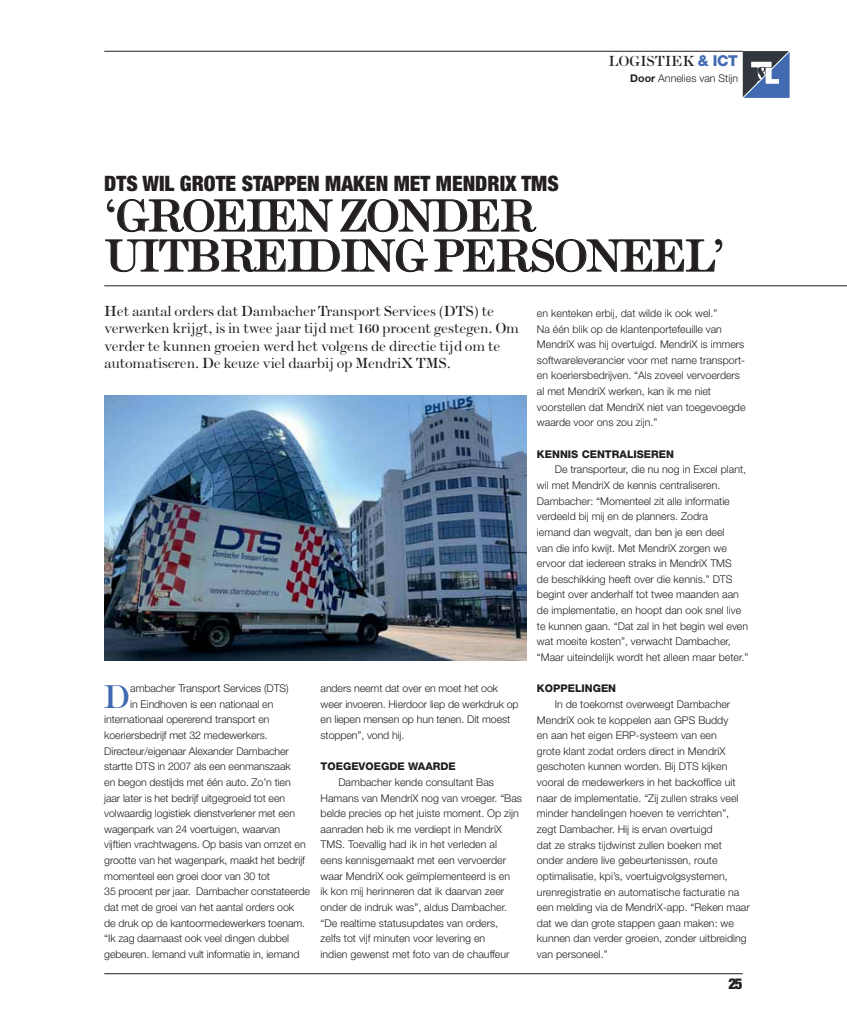
<style>
.page{position:relative;width:847px;height:1024px;background:#fff}
.page>*{position:absolute;margin:0;border:0;box-sizing:border-box;transform-origin:0 0}
.t1{font:46.25px/40px "Scotch Roman MT Std";letter-spacing:-.05em;color:#231f20}
.t2{font:33.75px "Scotch Roman MT Std";color:#426ab3}
.t3{font:900 condensed 21.25px "Helvetica Neue LT Std";color:#231f20}
.t4{font:15px/17.5px "Scotch Roman MT Std";letter-spacing:-.02em;color:#231f20}
.t5{font:900 condensed 15px "Helvetica Neue LT Std";color:#231f20}
.t6{font:300 10.62px/15.6px "Helvetica Neue LT Std";color:#231f20}
.t7{font:800 10.62px "Helvetica Neue LT Std";color:#231f20}
.s1{font-family:"Helvetica Neue LT Std";font-weight:800;color:#426ab3}
.s2{font-weight:700}
</style>
<div class="page">
<hr style="left:104px;top:973px;width:638px;height:1px;background:#231f20">
<hr style="left:104px;top:285px;width:742px;height:1px;background:#231f20">
<hr style="left:104px;top:51px;width:638px;height:1px;background:#231f20">
<svg style="left:107px;top:199px;width:226px;height:33px"></svg>
<svg style="left:340px;top:199px;width:27px;height:33px"></svg>
<svg style="left:373px;top:200px;width:19px;height:31px"></svg>
<div style="left:368px;top:199px;width:29px;height:33px;border:1px solid #231f20;border-radius:50%"></div>
<svg style="left:398px;top:199px;width:138px;height:33px"></svg>
<svg style="left:105px;top:239px;width:323px;height:33px"></svg>
<svg style="left:434px;top:239px;width:120px;height:33px"></svg>
<svg style="left:561px;top:240px;width:19px;height:31px"></svg>
<div style="left:556px;top:239px;width:29px;height:33px;border:1px solid #231f20;border-radius:50%"></div>
<svg style="left:586px;top:239px;width:136px;height:33px"></svg>
<img style="left:104px;top:395px;width:422px;height:265px">
<svg style="left:742px;top:51px;width:47px;height:47px;background:#5a6e8f"></svg>
<p class="t4" style="left:608px;top:54px;width:131px">LOGISTIEK <span class="s1">&amp; ICT</span></p>
<p class="t6" style="left:630px;top:72px;width:109px"><span class="s2">Door</span> Annelies van Stijn</p>
<p class="t3" style="left:104px;top:171px;width:456px">DTS WIL GROTE STAPPEN MAKEN MET MENDRIX TMS</p>
<p class="t1" style="left:104px;top:200px;width:622px">‘GROEIEN ZONDER<br>UITBREIDING PERSONEEL’</p>
<p class="t4" style="left:104px;top:304px;width:416px">Het aantal orders dat Dambacher Transport Services (DTS) te verwerken krijgt, is in twee jaar tijd met 160 procent gestegen. Om verder te kunnen groeien werd het volgens de directie tijd om te automatiseren. De keuze viel daarbij op MendriX TMS.</p>
<p class="t2" style="left:103px;top:684px;width:29px">D</p>
<p class="t6" style="left:130px;top:681px;width:160px">ambacher Transport Services (DTS)</p>
<p class="t6" style="left:130px;top:697px;width:144px">in Eindhoven is een nationaal en</p>
<p class="t6" style="left:104px;top:713px;width:167px">internationaal opererend transport en</p>
<p class="t6" style="left:104px;top:728px;width:165px">koeriersbedrijf met 32 medewerkers.</p>
<p class="t6" style="left:104px;top:744px;width:186px">Directeur/eigenaar Alexander Dambacher</p>
<p class="t6" style="left:104px;top:760px;width:188px">startte DTS in 2007 als een eenmanszaak</p>
<p class="t6" style="left:104px;top:775px;width:188px">en begon destijds met één auto. Zo’n tien</p>
<p class="t6" style="left:104px;top:791px;width:182px">jaar later is het bedrijf uitgegroeid tot een</p>
<p class="t6" style="left:104px;top:806px;width:192px">volwaardig logistiek dienstverlener met een</p>
<p class="t6" style="left:104px;top:822px;width:177px">wagenpark van 24 voertuigen, waarvan</p>
<p class="t6" style="left:104px;top:838px;width:203px">vijftien vrachtwagens. Op basis van omzet en</p>
<p class="t6" style="left:104px;top:853px;width:202px">grootte van het wagenpark, maakt het bedrijf</p>
<p class="t6" style="left:104px;top:869px;width:167px">momenteel een groei door van 30 tot</p>
<p class="t6" style="left:104px;top:885px;width:207px">35 procent per jaar. Dambacher constateerde</p>
<p class="t6" style="left:104px;top:900px;width:191px">dat met de groei van het aantal orders ook</p>
<p class="t6" style="left:104px;top:916px;width:202px">de druk op de kantoormedewerkers toenam.</p>
<p class="t6" style="left:104px;top:931px;width:186px">“Ik zag daarnaast ook veel dingen dubbel</p>
<p class="t6" style="left:104px;top:947px;width:197px">gebeuren. Iemand vult informatie in, iemand</p>
<p class="t6" style="left:320px;top:681px;width:199px">anders neemt dat over en moet het ook weer invoeren. Hierdoor liep de werkdruk op en liepen mensen op hun tenen. Dit moest stoppen”, vond hij.</p>
<p class="t7" style="left:320px;top:760px;width:137px">TOEGEVOEGDE WAARDE</p>
<p class="t6" style="left:338px;top:775px;width:157px">Dambacher kende consultant Bas</p>
<p class="t6" style="left:320px;top:791px;width:203px">Hamans van MendriX nog van vroeger. “Bas</p>
<p class="t6" style="left:320px;top:806px;width:199px">belde precies op het juiste moment. Op zijn</p>
<p class="t6" style="left:320px;top:822px;width:183px">aanraden heb ik me verdiept in MendriX</p>
<p class="t6" style="left:320px;top:838px;width:178px">TMS. Toevallig had ik in het verleden al</p>
<p class="t6" style="left:320px;top:853px;width:187px">eens kennisgemaakt met een vervoerder</p>
<p class="t6" style="left:320px;top:869px;width:191px">waar MendriX ook geïmplementeerd is en</p>
<p class="t6" style="left:320px;top:885px;width:185px">ik kon mij herinneren dat ik daarvan zeer</p>
<p class="t6" style="left:320px;top:900px;width:188px">onder de indruk was”, aldus Dambacher.</p>
<p class="t6" style="left:320px;top:916px;width:179px">“De realtime statusupdates van orders,</p>
<p class="t6" style="left:320px;top:931px;width:166px">zelfs tot vijf minuten voor levering en</p>
<p class="t6" style="left:320px;top:947px;width:190px">indien gewenst met foto van de chauffeur</p>
<p class="t6" style="left:536px;top:306px;width:210px">en kenteken erbij, dat wilde ik ook wel.”<br>Na één blik op de klantenportefeuille van MendriX was hij overtuigd. MendriX is immers softwareleverancier voor met name transport&shy;en koeriersbedrijven. “Als zoveel vervoerders al met MendriX werken, kan ik me niet voorstellen dat MendriX niet van toegevoegde waarde voor ons zou zijn.”</p>
<p class="t7" style="left:536px;top:448px;width:138px">KENNIS CENTRALISEREN</p>
<p class="t6" style="left:554px;top:463px;width:193px">De transporteur, die nu nog in Excel plant,</p>
<p class="t6" style="left:536px;top:478px;width:185px">wil met MendriX de kennis centraliseren.</p>
<p class="t6" style="left:536px;top:494px;width:194px">Dambacher: “Momenteel zit alle informatie</p>
<p class="t6" style="left:536px;top:510px;width:173px">verdeeld bij mij en de planners. Zodra</p>
<p class="t6" style="left:536px;top:525px;width:189px">iemand dan wegvalt, dan ben je een deel</p>
<p class="t6" style="left:536px;top:541px;width:191px">van die info kwijt. Met MendriX zorgen we</p>
<p class="t6" style="left:536px;top:557px;width:196px">ervoor dat iedereen straks in MendriX TMS</p>
<p class="t6" style="left:536px;top:572px;width:197px">de beschikking heeft over die kennis.” DTS</p>
<p class="t6" style="left:536px;top:588px;width:203px">begint over anderhalf tot twee maanden aan</p>
<p class="t6" style="left:536px;top:603px;width:206px">de implementatie, en hoopt dan ook snel live</p>
<p class="t6" style="left:536px;top:619px;width:212px">te kunnen gaan. “Dat zal in het begin wel even</p>
<p class="t6" style="left:536px;top:635px;width:195px">wat moeite kosten”, verwacht Dambacher,</p>
<p class="t6" style="left:536px;top:650px;width:213px">“Maar uiteindelijk wordt het alleen maar beter.”</p>
<p class="t7" style="left:536px;top:682px;width:81px">KOPPELINGEN</p>
<p class="t6" style="left:554px;top:697px;width:177px">In de toekomst overweegt Dambacher</p>
<p class="t6" style="left:536px;top:713px;width:193px">MendriX ook te koppelen aan GPS Buddy</p>
<p class="t6" style="left:536px;top:728px;width:181px">en aan het eigen ERP-systeem van een</p>
<p class="t6" style="left:536px;top:744px;width:190px">grote klant zodat orders direct in MendriX</p>
<p class="t6" style="left:536px;top:760px;width:192px">geschoten kunnen worden. Bij DTS kijken</p>
<p class="t6" style="left:536px;top:775px;width:200px">vooral de medewerkers in het backoffice uit</p>
<p class="t6" style="left:536px;top:791px;width:203px">naar de implementatie. “Zij zullen straks veel</p>
<p class="t6" style="left:536px;top:807px;width:194px">minder handelingen hoeven te verrichten”,</p>
<p class="t6" style="left:536px;top:822px;width:177px">zegt Dambacher. Hij is ervan overtuigd</p>
<p class="t6" style="left:536px;top:838px;width:186px">dat ze straks tijdwinst zullen boeken met</p>
<p class="t6" style="left:536px;top:853px;width:182px">onder andere live gebeurtenissen, route</p>
<p class="t6" style="left:536px;top:869px;width:192px">optimalisatie, kpi’s, voertuigvolgsystemen,</p>
<p class="t6" style="left:536px;top:885px;width:204px">urenregistratie en automatische facturatie na</p>
<p class="t6" style="left:536px;top:900px;width:214px">een melding via de MendriX-app. “Reken maar</p>
<p class="t6" style="left:536px;top:916px;width:198px">dat we dan grote stappen gaan maken: we</p>
<p class="t6" style="left:536px;top:932px;width:211px">kunnen dan verder groeien, zonder uitbreiding</p>
<p class="t6" style="left:536px;top:947px;width:72px">van personeel.”</p>
<p class="t5" style="left:728px;top:975px;width:16px">25</p>
</div>
